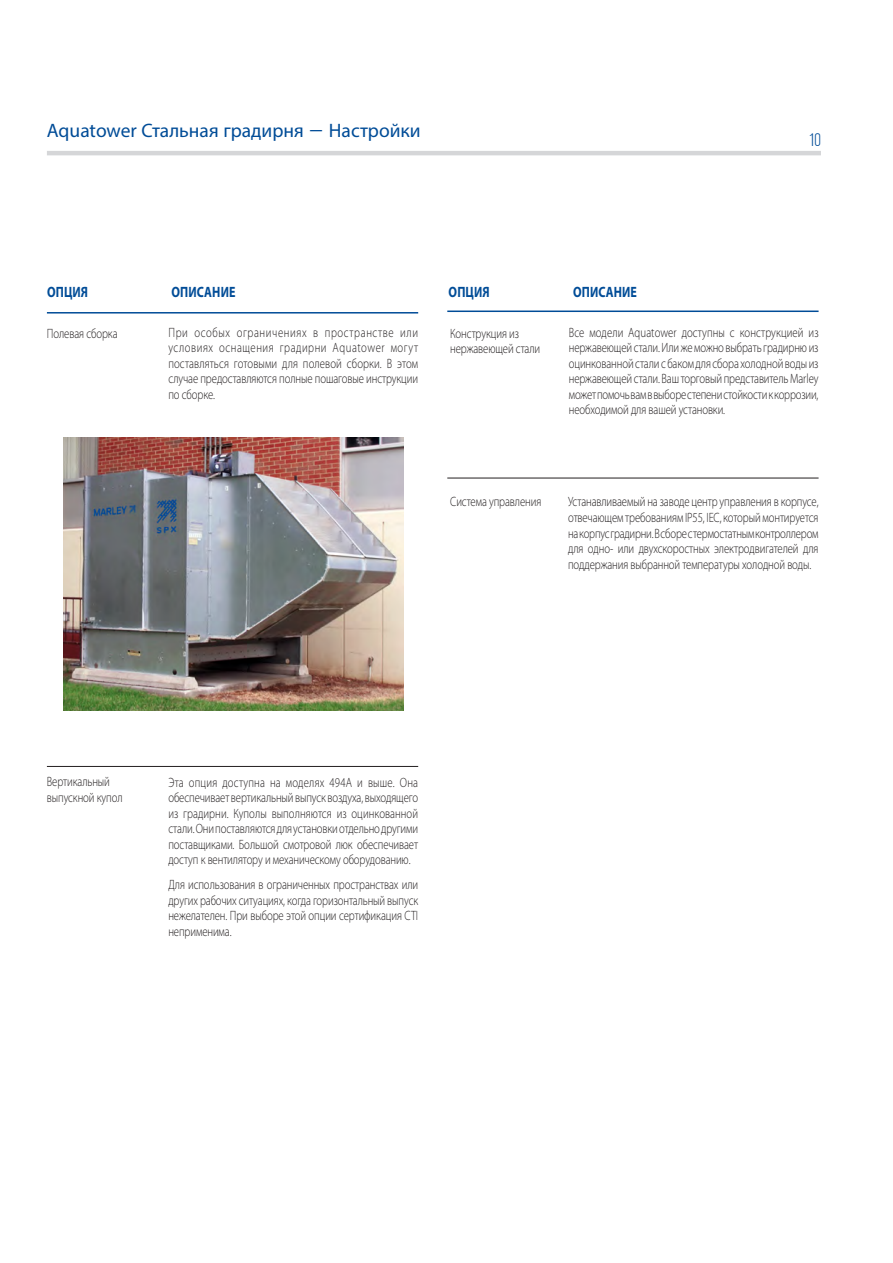
<style>
.page{position:relative;width:893px;height:1263px;background:#fff}
.page>*{position:absolute;margin:0;border:0;box-sizing:border-box;transform-origin:0 0}
.t1{font:19.5px "Myriad Pro";color:#004c97}
.t2{font:300 condensed 18px "Akzidenz Grotesk BE";color:#004c97}
.Sub-head{font:700 15px "Myriad Pro";letter-spacing:.01em;color:#004c97;scale:.8 1}
.Option_Desc{font:300 13.5px/15.6px "Myriad Pro";letter-spacing:-.01em;color:#231f20;text-align:justify;scale:.8 1}
.Option_Name{font:300 13.5px/15.6px "Myriad Pro";letter-spacing:-.01em;color:#231f20;scale:.8 1}
.s1{font-family:"Akzidenz Grotesk BE";font-weight:300}
</style>
<div class="page">
<hr style="left:47px;top:151px;width:774px;height:4px;background:#d5d6d8">
<hr style="left:47px;top:312px;width:371px;height:1px;background:#004c97">
<hr style="left:447px;top:310px;width:372px;height:2px;background:#004c97">
<hr style="left:47px;top:766px;width:371px;height:1px;background:#231f20">
<hr style="left:447px;top:478px;width:372px;height:1px;background:#231f20">
<img style="left:64px;top:437px;width:339px;height:273px">
<h1 class="t1" style="left:47px;top:119px;width:375px">Aquatower Стальная градирня <span class="s1">—</span> Настройки</h1>
<p class="t2" style="left:809px;top:130px;width:13px">10</p>
<p class="Sub-head" style="left:47px;top:282px;width:53px">ОПЦИЯ</p>
<p class="Sub-head" style="left:172px;top:282px;width:81px">ОПИСАНИЕ</p>
<p class="Sub-head" style="left:449px;top:282px;width:53px">ОПЦИЯ</p>
<p class="Sub-head" style="left:573px;top:282px;width:81px">ОПИСАНИЕ</p>
<p class="Option_Name" style="left:47px;top:325px;width:90px">Полевая сборка</p>
<p class="Option_Desc" style="left:168px;top:324px;width:314px">При особых ограничениях в пространстве или условиях оснащения градирни Aquatower могут поставляться готовыми для полевой сборки. В этом случае предоставляются полные пошаговые инструкции по сборке.</p>
<p class="Option_Name" style="left:450px;top:325px;width:114px">Конструкция из нержавеющей стали</p>
<p class="Option_Desc" style="left:569px;top:324px;width:314px">Все модели Aquatower доступны с конструкцией из нержавеющей стали. Или же можно выбрать градирню из оцинкованной стали с баком для сбора холодной воды из нержавеющей стали. Ваш торговый представитель Marley может помочь вам в выборе степени стойкости к коррозии, необходимой для вашей установки.</p>
<p class="Option_Name" style="left:450px;top:493px;width:115px">Система управления</p>
<p class="Option_Desc" style="left:568px;top:494px;width:315px">Устанавливаемый на заводе центр управления в корпусе, отвечающем требованиям IP55, IEC, который монтируется на корпус градирни. В сборе с термостатным контроллером для одно- или двухскоростных электродвигателей для поддержания выбранной температуры холодной воды.</p>
<p class="Option_Name" style="left:47px;top:774px;width:96px">Вертикальный выпускной купол</p>
<p class="Option_Desc" style="left:168px;top:774px;width:314px">Эта опция доступна на моделях 494A и выше. Она обеспечивает вертикальный выпуск воздуха, выходящего из градирни. Куполы выполняются из оцинкованной стали. Они поставляются для установки отдельно другими поставщиками. Большой смотровой люк обеспечивает доступ к вентилятору и механическому оборудованию.</p>
<p class="Option_Desc" style="left:168px;top:877px;width:314px">Для использования в ограниченных пространствах или других рабочих ситуациях, когда горизонтальный выпуск нежелателен. При выборе этой опции сертификация CTI неприменима.</p>
</div>
